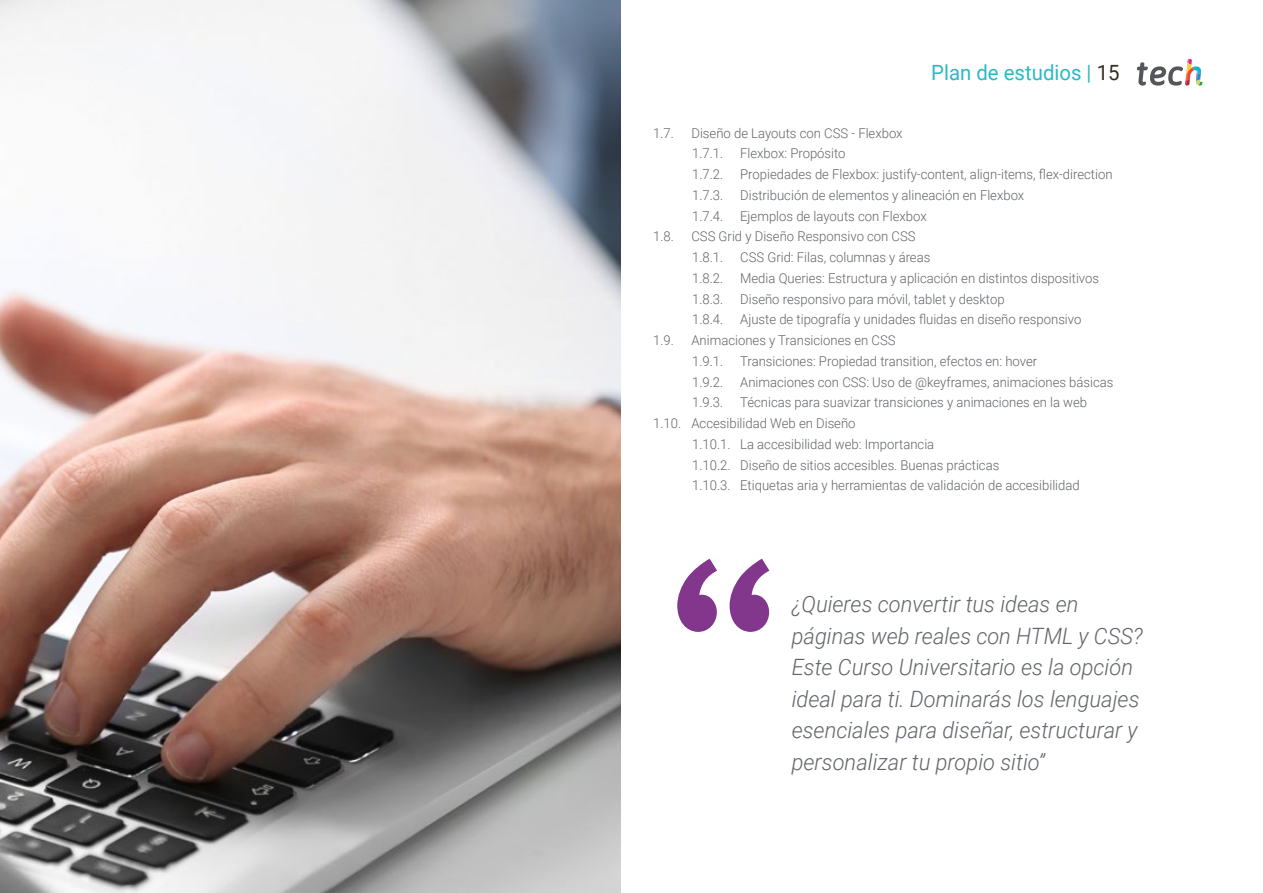
<style>
.page{position:relative;width:1263px;height:893px;background:#fff}
.page>*{position:absolute;margin:0;border:0;box-sizing:border-box;transform-origin:0 0}
.t1{font:italic 300 22.5px/31.5px "Roboto";color:#61646a}
.t2{font:21px "Roboto";color:#2db8c5}
.t3{font:300 13.5px/20.7px "Roboto";color:#61646a}
.s1{color:#312e20}
</style>
<div class="page">
<svg style="left:677px;top:559px;width:92px;height:73px"></svg>
<img style="left:0;top:0;width:621px;height:893px">
<svg style="left:1137px;top:59px;width:65px;height:27px"></svg>
<h2 class="t2" style="left:931px;top:57px;width:190px">Plan de estudios | <span class="s1">15</span></h2>
<p class="t3" style="left:653px;top:122px;width:22px">1.7.</p>
<p class="t3" style="left:691px;top:122px;width:423px">Diseño de Layouts con CSS - Flexbox<br>1.7.1. Flexbox: Propósito<br>1.7.2. Propiedades de Flexbox: justify-content, align-items, flex-direction 1.7.3. Distribución de elementos y alineación en Flexbox<br>1.7.4. Ejemplos de layouts con Flexbox</p>
<p class="t3" style="left:653px;top:226px;width:22px">1.8.</p>
<p class="t3" style="left:691px;top:226px;width:409px">CSS Grid y Diseño Responsivo con CSS<br>1.8.1. CSS Grid: Filas, columnas y áreas<br>1.8.2. Media Queries: Estructura y aplicación en distintos dispositivos 1.8.3. Diseño responsivo para móvil, tablet y desktop<br>1.8.4. Ajuste de tipografía y unidades fluidas en diseño responsivo</p>
<p class="t3" style="left:653px;top:330px;width:22px">1.9.</p>
<p class="t3" style="left:691px;top:330px;width:206px">Animaciones y Transiciones en CSS</p>
<p class="t3" style="left:692px;top:350px;width:347px">1.9.1. Transiciones: Propiedad transition, efectos en: hover</p>
<p class="t3" style="left:692px;top:371px;width:423px">1.9.2. Animaciones con CSS: Uso de @keyframes, animaciones básicas</p>
<p class="t3" style="left:692px;top:392px;width:396px">1.9.3. Técnicas para suavizar transiciones y animaciones en la web</p>
<p class="t3" style="left:653px;top:413px;width:204px">1.10. Accesibilidad Web en Diseño</p>
<p class="t3" style="left:692px;top:433px;width:244px">1.10.1. La accesibilidad web: Importancia</p>
<p class="t3" style="left:692px;top:454px;width:309px">1.10.2. Diseño de sitios accesibles. Buenas prácticas</p>
<p class="t3" style="left:692px;top:475px;width:389px">1.10.3. Etiquetas aria y herramientas de validación de accesibilidad</p>
<h1 class="t1" style="left:792px;top:588px;width:352px">¿Quieres convertir tus ideas en páginas web reales con HTML y CSS?<br>Este Curso Universitario es la opción ideal para ti. Dominarás los lenguajes esenciales para diseñar, estructurar y personalizar tu propio sitio”</h1>
</div>
